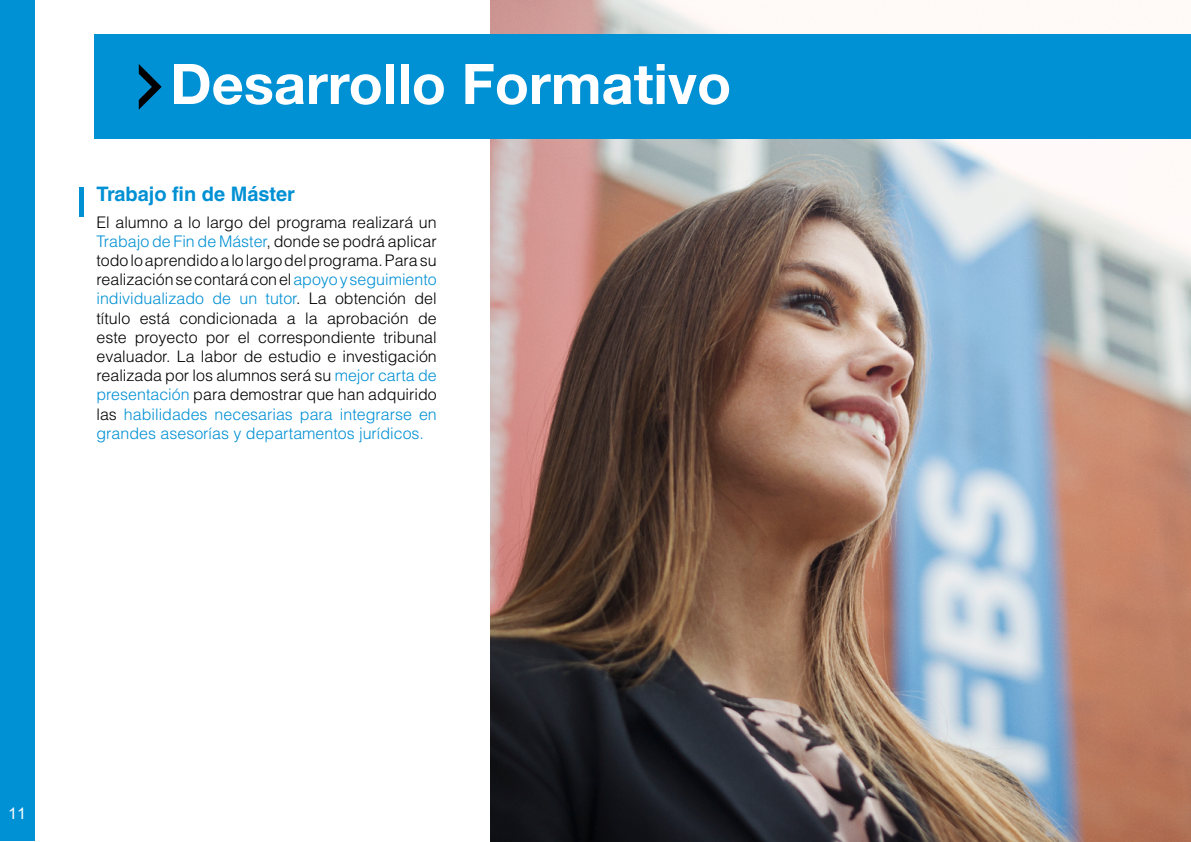
<style>
.page{position:relative;width:1191px;height:842px;background:#fff}
.page>*{position:absolute;margin:0;border:0;box-sizing:border-box;transform-origin:0 0}
.t1{font:700 56px "Helvetica Neue LT Std";color:#fff}
.t2{font:700 20px "Helvetica LT Std";color:#0090d4}
.t3{font:300 16px/19.2px "Helvetica LT Std";color:#000;text-align:justify}
.t4{font:16px "Arial";color:#fff}
.s1{color:#0090d4}
</style>
<div class="page">
<div style="left:0;top:0;width:34px;height:841px;background:#0090d4"></div>
<img style="left:491px;top:1px;width:699px;height:841px">
<div style="left:79px;top:188px;width:5px;height:29px;background:#0090d4"></div>
<div style="left:94px;top:35px;width:1096px;height:104px;background:#0090d4"></div>
<svg style="left:139px;top:64px;width:23px;height:46px"></svg>
<h1 class="t1" style="left:170px;top:49px;width:562px">Desarrollo Formativo</h1>
<p class="t2" style="left:96px;top:182px;width:200px">Trabajo fin de Máster</p>
<p class="t3" style="left:96px;top:212px;width:342px">El alumno a lo largo del programa realizará un <span class="s1">Trabajo de Fin de Máster</span>, donde se podrá aplicar todo lo aprendido a lo largo del programa. Para su realización se contará con el <span class="s1">apoyo y seguimiento individualizado de un tutor</span>. La obtención del título está condicionada a la aprobación de este proyecto por el correspondiente tribunal evaluador. La labor de estudio e investigación realizada por los alumnos será su <span class="s1">mejor carta de presentación</span> para demostrar que han adquirido las <span class="s1">habilidades necesarias para integrarse en grandes asesorías y departamentos jurídicos.</span></p>
<p class="t4" style="left:8px;top:803px;width:19px">11</p>
</div>
